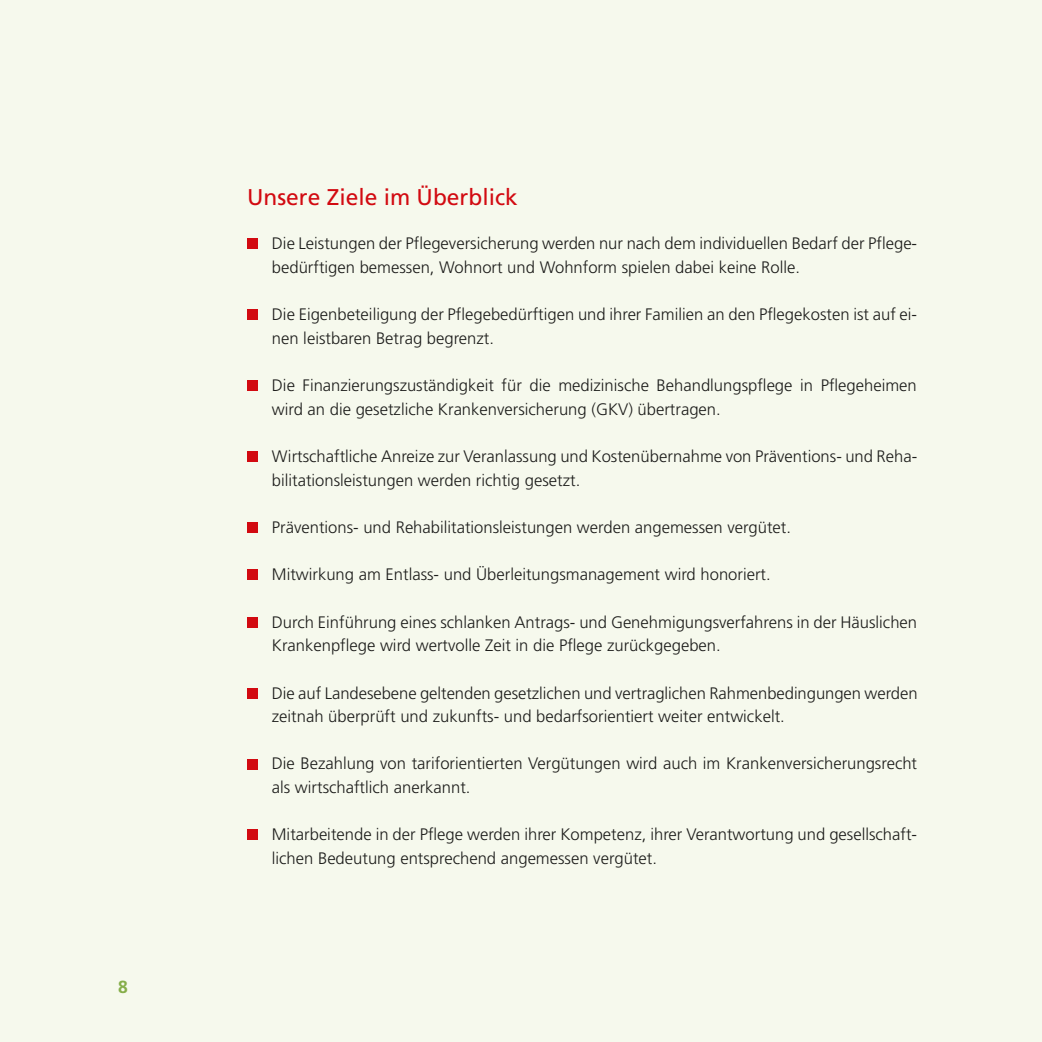
<style>
.page{position:relative;width:1042px;height:1042px;background:#fff}
.page>*{position:absolute;margin:0;border:0;box-sizing:border-box;transform-origin:0 0}
.t1{font:22.75px "Frutiger";color:#d20a11}
.t2{font:700 17.5px "Frutiger";color:#86ae4a}
.t3{font:300 16.62px/23.6px "Frutiger";color:#1d1d1b}
</style>
<div class="page">
<div style="left:0;top:0;width:1041px;height:1041px;background:#f6f9ed"></div>
<div style="left:247px;top:238px;width:11px;height:11px;background:#d20a11"></div>
<div style="left:247px;top:309px;width:11px;height:11px;background:#d20a11"></div>
<div style="left:247px;top:380px;width:11px;height:11px;background:#d20a11"></div>
<div style="left:247px;top:451px;width:11px;height:11px;background:#d20a11"></div>
<div style="left:247px;top:522px;width:11px;height:11px;background:#d20a11"></div>
<div style="left:247px;top:569px;width:11px;height:11px;background:#d20a11"></div>
<div style="left:247px;top:616px;width:11px;height:11px;background:#d20a11"></div>
<div style="left:247px;top:687px;width:11px;height:11px;background:#d20a11"></div>
<div style="left:247px;top:758px;width:11px;height:11px;background:#d20a11"></div>
<div style="left:247px;top:829px;width:11px;height:11px;background:#d20a11"></div>
<p class="t2" style="left:118px;top:979px;width:11px">8</p>
<h1 class="t1" style="left:247px;top:188px;width:272px">Unsere Ziele im Überblick</h1>
<p class="t3" style="left:272px;top:233px;width:646px">Die Leistungen der Pflegeversicherung werden nur nach dem individuellen Bedarf der Pflege - be dürftigen bemessen, Wohnort und Wohnform spielen dabei keine Rolle.</p>
<p class="t3" style="left:272px;top:304px;width:646px">Die Eigenbeteiligung der Pflegebedürftigen und ihrer Familien an den Pflegekosten ist auf ei&shy;nen leistbaren Betrag begrenzt.</p>
<p class="t3" style="left:272px;top:375px;width:646px">Die Finanzierungszuständigkeit für die medizinische Behandlungspflege in Pflegeheimen wird an die gesetzliche Krankenversicherung (GKV) übertragen.</p>
<p class="t3" style="left:272px;top:446px;width:646px">Wirtschaftliche Anreize zur Veranlassung und Kostenübernahme von Präventions- und Reha - bi litationsleistungen werden richtig gesetzt.</p>
<p class="t3" style="left:272px;top:516px;width:520px">Präventions- und Rehabilitationsleistungen werden angemessen vergütet.</p>
<p class="t3" style="left:272px;top:564px;width:500px">Mitwirkung am Entlass- und Überleitungsmanagement wird honoriert.</p>
<p class="t3" style="left:272px;top:611px;width:646px">Durch Einführung eines schlanken Antrags- und Genehmigungsverfahrens in der Häuslichen<br>Kran kenpflege wird wertvolle Zeit in die Pflege zurückgegeben.</p>
<p class="t3" style="left:272px;top:682px;width:647px">Die auf Landesebene geltenden gesetzlichen und vertraglichen Rahmenbedingungen werden zeitnah überprüft und zukunfts- und bedarfsorientiert weiter entwickelt.</p>
<p class="t3" style="left:272px;top:753px;width:646px">Die Bezahlung von tariforientierten Vergütungen wird auch im Krankenversicherungsrecht als wirtschaftlich anerkannt.</p>
<p class="t3" style="left:272px;top:824px;width:646px">Mitarbeitende in der Pflege werden ihrer Kompetenz, ihrer Verantwortung und gesellschaft&shy;lichen Bedeutung entsprechend angemessen vergütet.</p>
</div>
